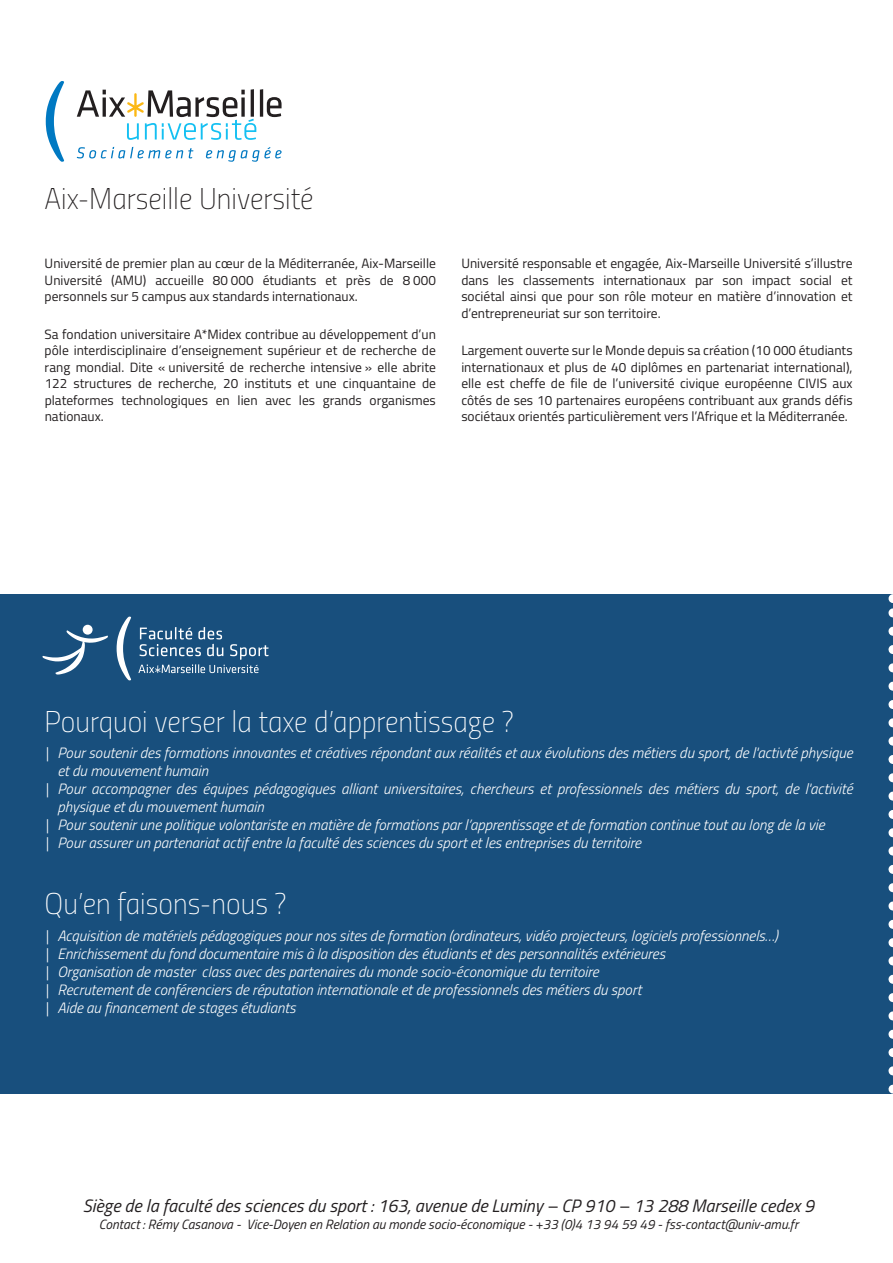
<style>
.page{position:relative;width:893px;height:1263px;background:#fff}
.page>*{position:absolute;margin:0;border:0;box-sizing:border-box;transform-origin:0 0}
.t1{font:30px "Titillium Thin Upright";color:#fff}
.t2{font:30px "Titillium Thin Upright";color:#231f20}
.t3{font:italic 18px "Titillium";color:#231f20}
.t4{font:italic 300 15px/18px "Titillium";color:#fff}
.t5{font:13.5px/16.5px "Titillium";color:#231f20;text-align:justify}
.t6{font:italic 13.5px "Titillium";color:#231f20}
</style>
<div class="page">
<svg style="left:77px;top:89px;width:205px;height:51px"></svg>
<svg style="left:46px;top:81px;width:18px;height:81px"></svg>
<svg style="left:77px;top:147px;width:116px;height:11px"></svg>
<svg style="left:206px;top:147px;width:76px;height:15px"></svg>
<div style="left:0;top:594px;width:893px;height:500px;background:#184f7d"></div>
<svg style="left:888px;top:594px;width:5px;height:477px"></svg>
<svg style="left:117px;top:617px;width:14px;height:63px"></svg>
<svg style="left:138px;top:627px;width:131px;height:46px"></svg>
<svg style="left:43px;top:630px;width:65px;height:45px"></svg>
<div style="left:83px;top:625px;width:10px;height:10px;background:#fff;border-radius:50%"></div>
<h1 class="t2" style="left:45px;top:177px;width:270px">Aix-Marseille Université</h1>
<p class="t5" style="left:45px;top:254px;width:393px">Université de premier plan au cœur de la Méditerranée, Aix-Marseille Université (AMU) accueille 80 000 étudiants et près de 8 000 personnels sur 5 campus aux standards internationaux.</p>
<p class="t5" style="left:45px;top:325px;width:393px">Sa fondation universitaire A*Midex contribue au développement d’un pôle interdisciplinaire d’enseignement supérieur et de recherche de rang mondial. Dite « université de recherche intensive » elle abrite 122 structures de recherche, 20 instituts et une cinquantaine de plateformes technologiques en lien avec les grands organismes nationaux.</p>
<p class="t5" style="left:461px;top:254px;width:393px">Université responsable et engagée, Aix-Marseille Université s’illustre dans les classements internationaux par son impact social et sociétal ainsi que pour son rôle moteur en matière d’innovation et d’entrepreneuriat sur son territoire.</p>
<p class="t5" style="left:461px;top:342px;width:393px">Largement ouverte sur le Monde depuis sa création (10 000 étudiants internationaux et plus de 40 diplômes en partenariat international), elle est cheffe de file de l’université civique européenne CIVIS aux côtés de ses 10 partenaires européens contribuant aux grands défis sociétaux orientés particulièrement vers l’Afrique et la Méditerranée.</p>
<h1 class="t1" style="left:45px;top:700px;width:471px">Pourquoi verser la taxe d’apprentissage ?</h1>
<p class="t4" style="left:45px;top:743px;width:809px">| Pour soutenir des formations innovantes et créatives répondant aux réalités et aux évolutions des métiers du sport, de l'activté physique</p>
<p class="t4" style="left:57px;top:761px;width:152px">et du mouvement humain</p>
<p class="t4" style="left:45px;top:779px;width:809px">| Pour accompagner des équipes pédagogiques alliant universitaires, chercheurs et professionnels des métiers du sport, de l'activité</p>
<p class="t4" style="left:57px;top:797px;width:208px">physique et du mouvement humain</p>
<p class="t4" style="left:45px;top:815px;width:782px">| Pour soutenir une politique volontariste en matière de formations par l’apprentissage et de formation continue tout au long de la vie</p>
<p class="t4" style="left:45px;top:833px;width:598px">| Pour assurer un partenariat actif entre la faculté des sciences du sport et les entreprises du territoire</p>
<h1 class="t1" style="left:45px;top:882px;width:243px">Qu’en faisons-nous ?</h1>
<p class="t4" style="left:45px;top:926px;width:735px">| Acquisition de matériels pédagogiques pour nos sites de formation (ordinateurs, vidéo projecteurs, logiciels professionnels…) | Enrichissement du fond documentaire mis à la disposition des étudiants et des personnalités extérieures<br>| Organisation de master class avec des partenaires du monde socio-économique du territoire<br>| Recrutement de conférenciers de réputation internationale et de professionnels des métiers du sport<br>| Aide au financement de stages étudiants</p>
<h2 class="t3" style="left:83px;top:1193px;width:733px">Siège de la faculté des sciences du sport : 163, avenue de Luminy – CP 910 – 13 288 Marseille cedex 9</h2>
<p class="t6" style="left:99px;top:1214px;width:701px">Contact : Rémy Casanova - Vice-Doyen en Relation au monde socio-économique - +33 (0)4 13 94 59 49 - fss-contact@univ-amu.fr</p>
</div>
